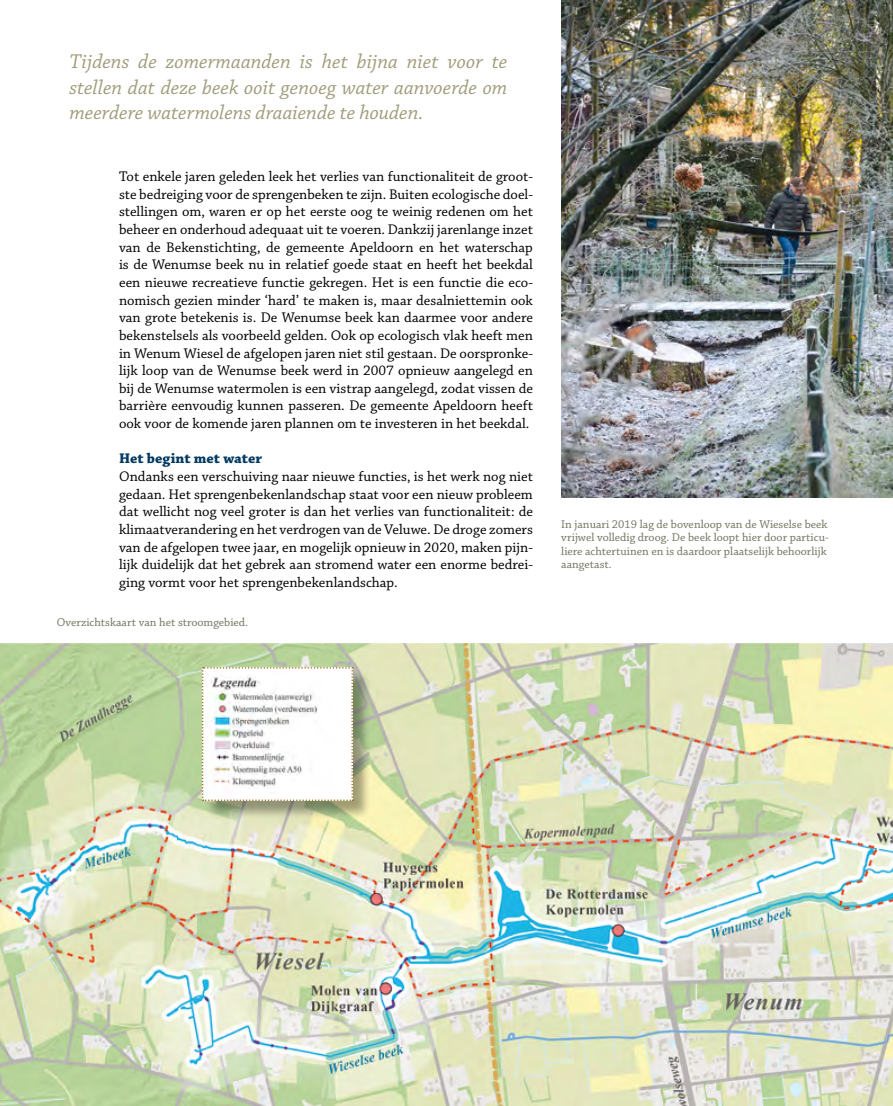
<style>
.page{position:relative;width:893px;height:1106px;background:#fff}
.page>*{position:absolute;margin:0;border:0;box-sizing:border-box;transform-origin:0 0}
.t1{font:italic 21px/25.5px "Chaparral Pro";color:#a09c7b;text-align:justify}
.t2{font:14.7px/17.7px "Chaparral Pro";color:#000;text-align:justify}
.t3{font:700 14.7px "Chaparral Pro";color:#003961}
.t4{font:12px/13.5px "Chaparral Pro";color:#747361}
</style>
<div class="page">
<img style="left:0;top:643px;width:893px;height:463px">
<div style="left:204px;top:670px;width:168px;height:149px;background:#000;opacity:.36"></div>
<svg style="left:202px;top:667px;width:151px;height:134px"></svg>
<img style="left:561px;top:0;width:332px;height:498px">
<h1 class="t1" style="left:69px;top:50px;width:439px">Tijdens de zomermaanden is het bijna niet voor te stellen dat deze beek ooit genoeg water aanvoerde om meerdere watermolens draaiende te houden.</h1>
<p class="t2" style="left:119px;top:168px;width:415px">Tot enkele jaren geleden leek het verlies van functionaliteit de groot&shy;ste bedreiging voor de sprengenbeken te zijn. Buiten ecologische doel&shy;stellingen om, waren er op het eerste oog te weinig redenen om het beheer en onderhoud adequaat uit te voeren. Dankzij jarenlange inzet van de Bekenstichting, de gemeente Apeldoorn en het waterschap is de Wenumse beek nu in relatief goede staat en heeft het beekdal een nieuwe recreatieve functie gekregen. Het is een functie die eco&shy;nomisch gezien minder ‘hard’ te maken is, maar desalniettemin ook van grote betekenis is. De Wenumse beek kan daarmee voor andere bekenstelsels als voorbeeld gelden. Ook op ecologisch vlak heeft men in Wenum Wiesel de afgelopen jaren niet stil gestaan. De oorspronke&shy;lijk loop van de Wenumse beek werd in 2007 opnieuw aangelegd en bij de Wenumse watermolen is een vistrap aangelegd, zodat vissen de barrière eenvoudig kunnen passeren. De gemeente Apeldoorn heeft ook voor de komende jaren plannen om te investeren in het beekdal.</p>
<p class="t3" style="left:119px;top:450px;width:144px">Het begint met water</p>
<p class="t2" style="left:119px;top:468px;width:415px">Ondanks een verschuiving naar nieuwe functies, is het werk nog niet gedaan. Het sprengenbekenlandschap staat voor een nieuw probleem dat wellicht nog veel groter is dan het verlies van functionaliteit: de klimaatverandering en het verdrogen van de Veluwe. De droge zomers van de afgelopen twee jaar, en mogelijk opnieuw in 2020, maken pijn&shy;lijk duidelijk dat het gebrek aan stromend water een enorme bedrei&shy;ging vormt voor het sprengenbekenlandschap.</p>
<p class="t4" style="left:57px;top:615px;width:193px">Overzichtskaart van het stroomgebied.</p>
<p class="t4" style="left:561px;top:518px;width:269px">In januari 2019 lag de bovenloop van de Wieselse beek vrijwel volledig droog. De beek loopt hier door particu&shy;liere achtertuinen en is daardoor plaatselijk behoorlijk aangetast.</p>
</div>
